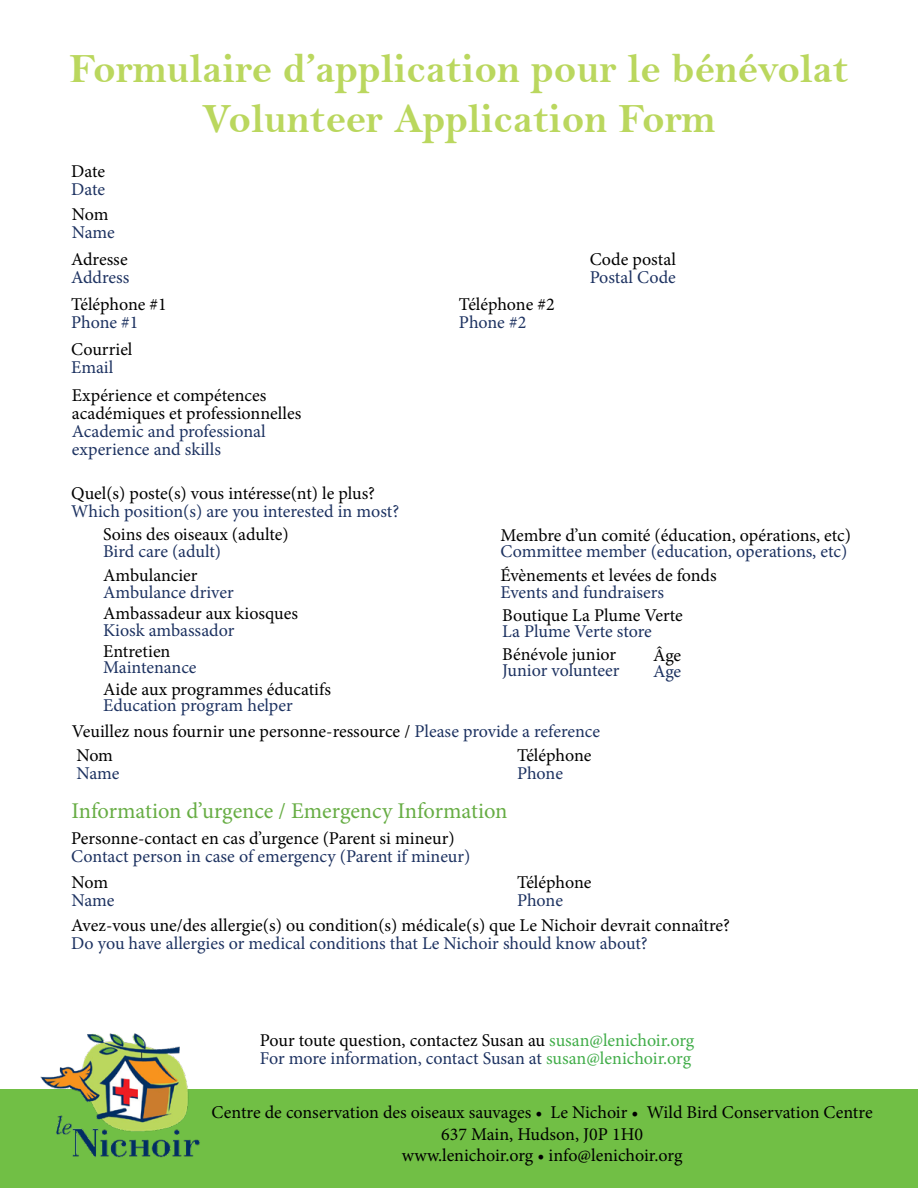
<style>
.page{position:relative;width:918px;height:1188px;background:#fff}
.page>*{position:absolute;margin:0;border:0;box-sizing:border-box;transform-origin:0 0}
.t1{font:42px/50.4px "Bell MT Bold";color:#bad75e;text-align:center}
.t2{font:22.5px "Minion Pro";letter-spacing:-.005em;color:#67ad44}
.t3{font:18px/21.6px "Minion Pro";color:#000}
.t4{font:18px/18px "Minion Pro";letter-spacing:-.005em;color:#1d3261}
.t5{font:18px/18px "Minion Pro";letter-spacing:-.005em;color:#41ad49}
.s1{color:#1d3261}
.s2{color:#000}
</style>
<div class="page">
<div style="left:0;top:1089px;width:918px;height:99px;background:#71bf45"></div>
<img style="left:40px;top:1033px;width:160px;height:125px">
<h1 class="t1" style="left:69px;top:43px;width:781px">Formulaire d’application pour le bénévolat<br>Volunteer Application Form</h1>
<p class="t3" style="left:71px;top:161px;width:35px">Date</p>
<p class="t4" style="left:71px;top:181px;width:35px">Date</p>
<p class="t3" style="left:72px;top:204px;width:38px">Nom</p>
<p class="t4" style="left:72px;top:224px;width:44px">Name</p>
<p class="t3" style="left:71px;top:249px;width:58px">Adresse</p>
<p class="t4" style="left:71px;top:269px;width:60px">Address</p>
<p class="t3" style="left:71px;top:294px;width:97px">Téléphone #1</p>
<p class="t4" style="left:71px;top:314px;width:69px">Phone #1</p>
<p class="t3" style="left:71px;top:338px;width:63px">Courriel</p>
<p class="t4" style="left:71px;top:358px;width:44px">Email</p>
<p class="t3" style="left:72px;top:386px;width:231px;line-height:18px">Expérience et compétences académiques et professionnelles</p>
<p class="t4" style="left:72px;top:422px;width:195px">Academic and professional experience and skills</p>
<p class="t3" style="left:71px;top:483px;width:305px">Quel(s) poste(s) vous intéresse(nt) le plus?</p>
<p class="t4" style="left:71px;top:503px;width:330px">Which position(s) are you interested in most?</p>
<p class="t3" style="left:103px;top:524px;width:187px">Soins des oiseaux (adulte)</p>
<p class="t4" style="left:103px;top:542px;width:120px">Bird care (adult)</p>
<p class="t3" style="left:103px;top:565px;width:96px">Ambulancier</p>
<p class="t4" style="left:103px;top:583px;width:132px">Ambulance driver</p>
<p class="t3" style="left:103px;top:603px;width:196px">Ambassadeur aux kiosques</p>
<p class="t4" style="left:103px;top:621px;width:133px">Kiosk ambassador</p>
<p class="t3" style="left:103px;top:640px;width:69px">Entretien</p>
<p class="t4" style="left:103px;top:659px;width:95px">Maintenance</p>
<p class="t3" style="left:103px;top:678px;width:229px">Aide aux programmes éducatifs</p>
<p class="t4" style="left:103px;top:697px;width:191px">Education program helper</p>
<p class="t3" style="left:459px;top:294px;width:97px">Téléphone #2</p>
<p class="t4" style="left:459px;top:314px;width:69px">Phone #2</p>
<p class="t3" style="left:590px;top:249px;width:88px">Code postal</p>
<p class="t4" style="left:590px;top:269px;width:88px">Postal Code</p>
<p class="t3" style="left:501px;top:524px;width:352px">Membre d’un comité (éducation, opérations, etc)</p>
<p class="t4" style="left:501px;top:542px;width:348px">Committee member (education, operations, etc)</p>
<p class="t3" style="left:501px;top:565px;width:218px">Évènements et levées de fonds</p>
<p class="t4" style="left:501px;top:583px;width:165px">Events and fundraisers</p>
<p class="t3" style="left:502px;top:604px;width:182px">Boutique La Plume Verte</p>
<p class="t4" style="left:502px;top:622px;width:151px">La Plume Verte store</p>
<p class="t3" style="left:502px;top:643px;width:115px">Bénévole junior</p>
<p class="t4" style="left:502px;top:662px;width:119px">Junior volunteer</p>
<p class="t3" style="left:653px;top:645px;width:30px">Âge</p>
<p class="t4" style="left:653px;top:663px;width:30px">Age</p>
<p class="t3" style="left:72px;top:720px;width:530px;line-height:23.7px">Veuillez nous fournir une personne-ressource / <span class="s1">Please provide a reference<br></span>Nom</p>
<p class="t4" style="left:76px;top:764px;width:44px">Name</p>
<p class="t3" style="left:517px;top:745px;width:76px">Téléphone</p>
<p class="t4" style="left:517px;top:764px;width:47px">Phone</p>
<p class="t2" style="left:71px;top:796px;width:438px">Information d’urgence / Emergency Information</p>
<p class="t3" style="left:71px;top:827px;width:385px">Personne-contact en cas d’urgence (Parent si mineur)</p>
<p class="t4" style="left:71px;top:847px;width:401px">Contact person in case of emergency (Parent if mineur)</p>
<p class="t3" style="left:71px;top:871px;width:38px">Nom</p>
<p class="t4" style="left:71px;top:891px;width:44px">Name</p>
<p class="t3" style="left:517px;top:872px;width:76px">Téléphone</p>
<p class="t4" style="left:517px;top:891px;width:47px">Phone</p>
<p class="t3" style="left:71px;top:914px;width:660px">Avez-vous une/des allergie(s) ou condition(s) médicale(s) que Le Nichoir devrait connaître?</p>
<p class="t4" style="left:71px;top:934px;width:578px">Do you have allergies or medical conditions that Le Nichoir should know about?</p>
<p class="t5" style="left:260px;top:1032px;width:436px"><span class="s2">Pour toute question, contactez Susan au</span> susan@lenichoir.org<br><span class="s1">For more information, contact Susan at</span> susan@lenichoir.org</p>
<p class="t3" style="left:212px;top:1102px;width:663px;text-align:center">Centre de conservation des oiseaux sauvages • Le Nichoir • Wild Bird Conservation Centre<br>637 Main, Hudson, J0P 1H0<br>www.lenichoir.org • info@lenichoir.org</p>
</div>
